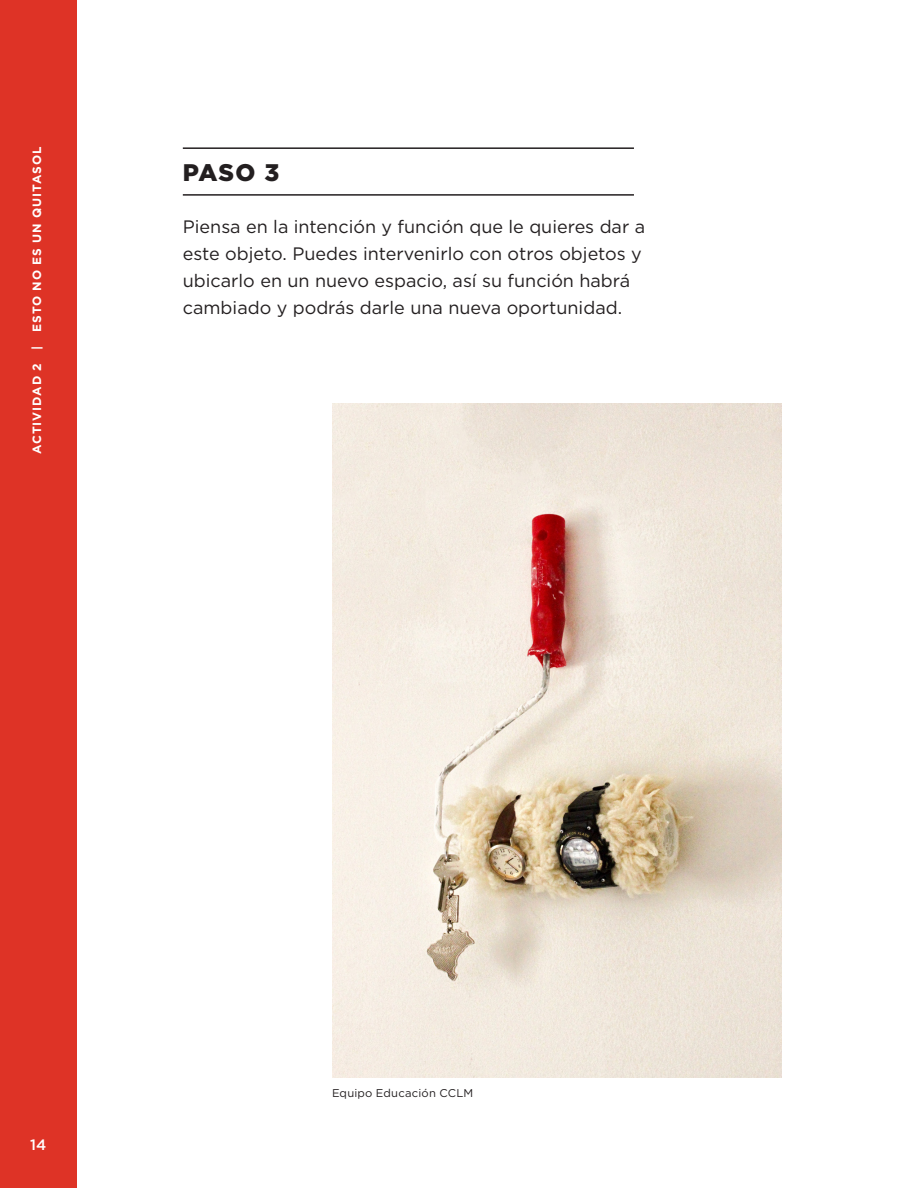
<style>
.page{position:relative;width:918px;height:1188px;background:#fff}
.page>*{position:absolute;margin:0;border:0;box-sizing:border-box;transform-origin:0 0}
.t1{font:900 24px "Gotham";color:#231f20}
.t2{font:18px/27px "Gotham";color:#231f20}
.t3{font:500 15px "Gotham";color:#fff}
.t4{font:700 12px "Gotham";letter-spacing:.08em;color:#fff}
.Texto_largo{font:11.25px "Gotham";letter-spacing:.02em;color:#231f20}
</style>
<div class="page">
<div style="left:0;top:0;width:77px;height:1188px;background:#de3326"></div>
<hr style="left:183px;top:194px;width:451px;height:2px;background:#231f20">
<hr style="left:183px;top:147px;width:451px;height:2px;background:#231f20">
<img style="left:332px;top:404px;width:449px;height:673px">
<p class="t4" style="left:30px;top:454px;width:309px;rotate:-90deg">ACTIVIDAD 2 | ESTO NO ES UN QUITASOL</p>
<p class="t1" style="left:183px;top:159px;width:98px">PASO 3</p>
<p class="t2" style="left:183px;top:213px;width:464px">Piensa en la intención y función que le quieres dar a este objeto. Puedes intervenirlo con otros objetos y ubicarlo en un nuevo espacio, así su función habrá cambiado y podrás darle una nueva oportunidad.</p>
<p class="t3" style="left:30px;top:1135px;width:18px">14</p>
<p class="Texto_largo" style="left:332px;top:1086px;width:143px">Equipo Educación CCLM</p>
</div>
